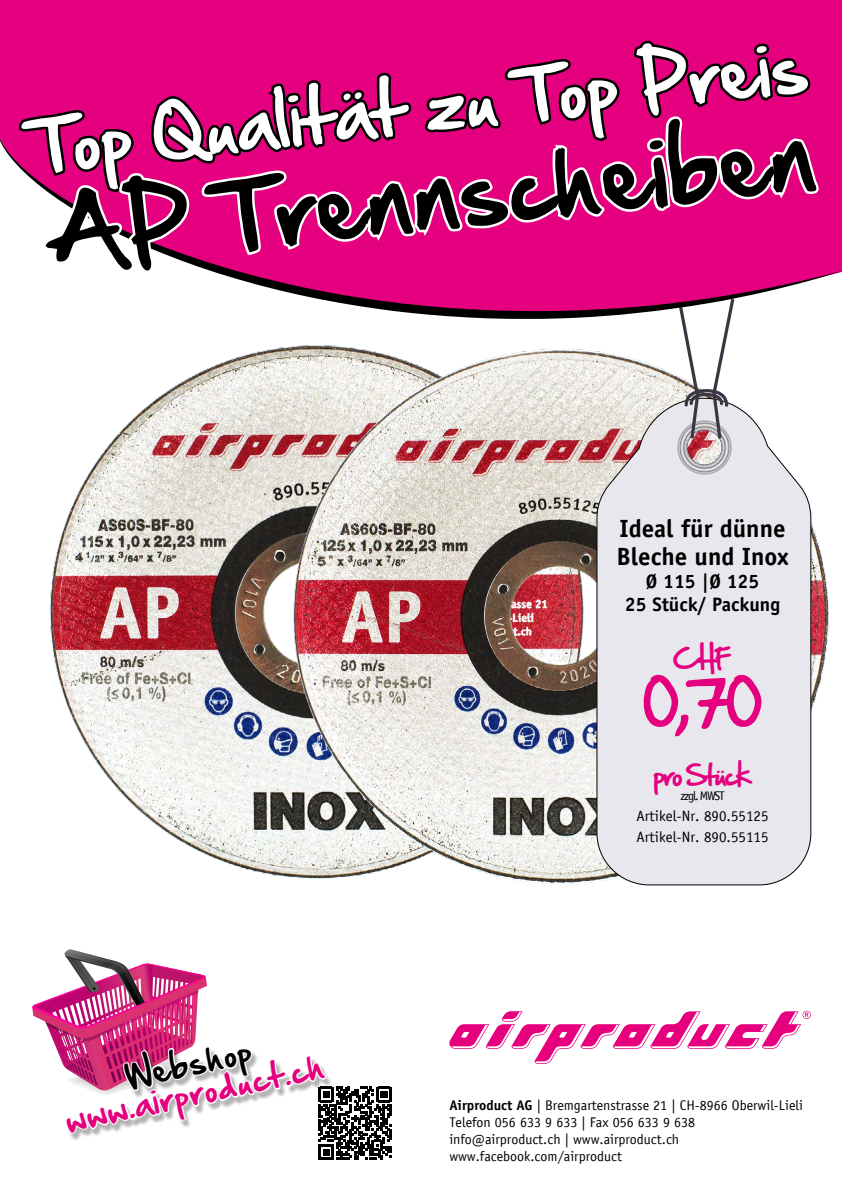
<style>
.page{position:relative;width:842px;height:1192px;background:#fff}
.page>*{position:absolute;margin:0;border:0;box-sizing:border-box;transform-origin:0 0}
.t1{font:86px "Hand Of Sean";color:#000}
.t2{font:65.5px "Hand Of Sean";color:#fff}
.t3{font:60px "Hand Of Sean";color:#e4007e}
.t4{font:30px "Hand Of Sean";color:#e4007e}
.t5{font:30px "Hand Of Sean";color:#000}
.t6{font:700 25px/27.5px "Officina Sans";color:#000}
.t7{font:25px "Hand Of Sean";letter-spacing:-.1em;color:#e4007e}
.t8{font:700 19.5px/23.1px "Officina Sans";color:#000;text-align:center}
.t9{font:15px/21px "Officina Sans";color:#000}
.t10{font:14px/16.8px "Officina Sans";color:#000}
.t11{font:12.5px "Officina Sans";letter-spacing:-.1em;color:#000}
.s1{font-weight:700}
</style>
<div class="page">
<img style="left:50px;top:345px;width:779px;height:539px">
<svg style="left:596px;top:397px;width:216px;height:489px;background:#e5e3e9"></svg>
<svg style="left:679px;top:319px;width:55px;height:154px"></svg>
<svg style="left:0;top:122px;width:842px;height:197px"></svg>
<svg style="left:32px;top:949px;width:360px;height:211px"></svg>
<svg style="left:449px;top:1011px;width:362px;height:53px"></svg>
<svg style="left:17px;top:0;width:804px;height:275px;background:#d21d81"></svg>
<h2 class="t2" style="left:25px;top:87px;width:782px;rotate:-6deg">Top Qualität zu Top Preis</h2>
<h1 class="t1" style="left:34px;top:158px;width:778px;rotate:-6deg">AP Trennscheiben</h1>
<h3 class="t5" style="left:120px;top:1050px;width:130px;rotate:-12deg">Webshop</h3>
<h3 class="t4" style="left:60px;top:1094px;width:265px;rotate:-12deg">www.airproduct.ch</h3>
<h3 class="t6" style="left:616px;top:514px;width:174px">Ideal für dünne<br>Bleche und Inox</h3>
<h3 class="t8" style="left:625px;top:569px;width:157px">Ø 115 |Ø 125<br>25 Stück/ Packung</h3>
<h3 class="t7" style="left:673px;top:637px;width:61px">CHF</h3>
<h3 class="t3" style="left:642px;top:649px;width:122px">0,70</h3>
<h3 class="t7" style="left:653px;top:752px;width:100px">pro Stück</h3>
<p class="t11" style="left:680px;top:788px;width:46px">zzgl. MWST</p>
<p class="t9" style="left:636px;top:805px;width:133px">Artikel-Nr. 890.55125<br>Artikel-Nr. 890.55115</p>
<p class="t10" style="left:449px;top:1097px;width:355px"><span class="s1">Airproduct AG</span> | Bremgartenstrasse 21 | CH-8966 Oberwil-Lieli Telefon 056 633 9 633 | Fax 056 633 9 638 info@airproduct.ch | www.airproduct.ch www.facebook.com/airproduct</p>
</div>
